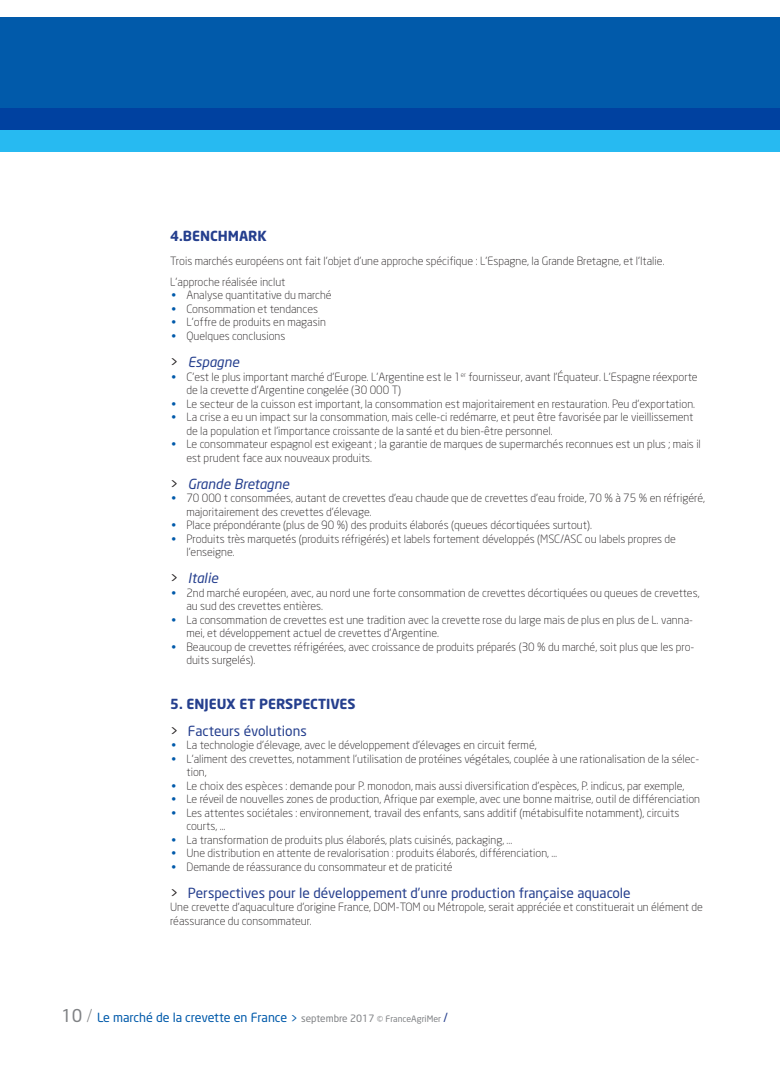
<style>
.page{position:relative;width:780px;height:1088px;background:#fff}
.page>*{position:absolute;margin:0;border:0;box-sizing:border-box;transform-origin:0 0}
.t1{font:13.75px "Neo Sans";color:#253f8e}
.Titre{font:700 13.75px "Neo Sans";color:#253f8e}
.t2{font:italic 13.75px "Neo Sans";color:#253f8e}
.t3{font:12.5px "Neo Sans";color:#015aaa}
.paragraphe{font:300 11.25px/13.5px "Neo Sans";color:#231f20}
.TEXTE{font:300 11.25px/13.5px "Neo Sans";color:#231f20}
.s1{color:#015aaa}
.s2{font-style:normal;color:#231f20}
.s3{color:#231f20}
.s4{font-size:17.5px;color:#808285}
.s5{font-weight:300;font-size:17.5px;color:#808285}
.s6{font-size:10px;color:#808285}
.s7{font-size:8.75px;color:#808285}
.s8{color:#253f8e}
</style>
<div class="page">
<div style="left:0;top:108px;width:780px;height:43px;background:#27baf1"></div>
<div style="left:0;top:18px;width:780px;height:112px;background:linear-gradient(to bottom,#0161ad,#0049a3)"></div>
<p class="Titre" style="left:170px;top:227px;width:98px">4.BENCHMARK</p>
<p class="TEXTE" style="left:170px;top:254px;width:496px">Trois marchés européens ont fait l’objet d’une approche spécifique : L’Espagne, la Grande Bretagne, et l’Italie.</p>
<p class="TEXTE" style="left:170px;top:275px;width:117px">L’approche réalisée inclut</p>
<p class="paragraphe" style="left:171px;top:288px;width:162px"><span class="s1">•</span> Analyse quantitative du marché</p>
<p class="paragraphe" style="left:171px;top:302px;width:148px"><span class="s1">•</span> Consommation et tendances</p>
<p class="paragraphe" style="left:171px;top:315px;width:156px"><span class="s1">•</span> L’offre de produits en magasin</p>
<p class="paragraphe" style="left:171px;top:329px;width:115px"><span class="s1">•</span> Quelques conclusions</p>
<p class="t2" style="left:170px;top:354px;width:70px"><span class="s2">&gt;</span> Espagne</p>
<p class="paragraphe" style="left:186px;top:370px;width:512px;text-indent:-15px"><span class="s1">•</span> C’est le plus important marché d’Europe. L’Argentine est le 1<sup>er</sup> fournisseur, avant l’Équateur. L’Espagne réexporte de la crevette d’Argentine congelée (30 000 T)</p>
<p class="paragraphe" style="left:171px;top:397px;width:525px"><span class="s1">•</span> Le secteur de la cuisson est important, la consommation est majoritairement en restauration. Peu d’exportation.</p>
<p class="paragraphe" style="left:186px;top:410px;width:508px;text-indent:-15px"><span class="s1">•</span> La crise a eu un impact sur la consommation, mais celle-ci redémarre, et peut être favorisée par le vieillissement de la population et l’importance croissante de la santé et du bien-être personnel.</p>
<p class="paragraphe" style="left:186px;top:437px;width:516px;text-indent:-15px"><span class="s1">•</span> Le consommateur espagnol est exigeant ; la garantie de marques de supermarchés reconnues est un plus ; mais il est prudent face aux nouveaux produits.</p>
<p class="t2" style="left:170px;top:475px;width:120px"><span class="s2">&gt;</span> Grande Bretagne</p>
<p class="paragraphe" style="left:186px;top:491px;width:520px;text-indent:-15px"><span class="s1">•</span> 70 000 t consommées, autant de crevettes d’eau chaude que de crevettes d’eau froide, 70 % à 75 % en réfrigéré, majoritairement des crevettes d’élevage.</p>
<p class="paragraphe" style="left:171px;top:518px;width:422px"><span class="s1">•</span> Place prépondérante (plus de 90 %) des produits élaborés (queues décortiquées surtout).</p>
<p class="paragraphe" style="left:186px;top:532px;width:491px;text-indent:-15px"><span class="s1">•</span> Produits très marquetés (produits réfrigérés) et labels fortement développés (MSC/ASC ou labels propres de l’enseigne.</p>
<p class="t2" style="left:170px;top:570px;width:50px"><span class="s2">&gt;</span> Italie</p>
<p class="paragraphe" style="left:186px;top:586px;width:514px;text-indent:-15px"><span class="s1">•</span> 2nd marché européen, avec, au nord une forte consommation de crevettes décortiquées ou queues de crevettes, au sud des crevettes entières.</p>
<p class="paragraphe" style="left:186px;top:613px;width:508px;text-indent:-15px"><span class="s1">•</span> La consommation de crevettes est une tradition avec la crevette rose du large mais de plus en plus de L. vanna&shy;mei, et développement actuel de crevettes d’Argentine.</p>
<p class="paragraphe" style="left:186px;top:640px;width:509px;text-indent:-15px"><span class="s1">•</span> Beaucoup de crevettes réfrigérées, avec croissance de produits préparés (30 % du marché, soit plus que les pro&shy;duits surgelés).</p>
<p class="Titre" style="left:170px;top:695px;width:187px">5. ENJEUX ET PERSPECTIVES</p>
<p class="t1" style="left:170px;top:722px;width:138px"><span class="s3">&gt;</span> Facteurs évolutions</p>
<p class="paragraphe" style="left:171px;top:738px;width:367px"><span class="s1">•</span> La technologie d’élevage, avec le développement d’élevages en circuit fermé,</p>
<p class="paragraphe" style="left:186px;top:752px;width:514px;text-indent:-15px"><span class="s1">•</span> L’aliment des crevettes, notamment l’utilisation de protéines végétales, couplée à une rationalisation de la sélec&shy;tion,</p>
<p class="paragraphe" style="left:171px;top:779px;width:514px"><span class="s1">•</span> Le choix des espèces : demande pour P. monodon, mais aussi diversification d’espèces, P. indicus, par exemple,</p>
<p class="paragraphe" style="left:171px;top:792px;width:530px"><span class="s1">•</span> Le réveil de nouvelles zones de production, Afrique par exemple, avec une bonne maitrise, outil de différenciation</p>
<p class="paragraphe" style="left:186px;top:806px;width:494px;text-indent:-15px"><span class="s1">•</span> Les attentes sociétales : environnement, travail des enfants, sans additif (métabisulfite notamment), circuits courts, …</p>
<p class="paragraphe" style="left:171px;top:833px;width:342px"><span class="s1">•</span> La transformation de produits plus élaborés, plats cuisinés, packaging, ...</p>
<p class="paragraphe" style="left:171px;top:846px;width:387px"><span class="s1">•</span> Une distribution en attente de revalorisation : produits élaborés, différenciation, …</p>
<p class="paragraphe" style="left:171px;top:860px;width:283px"><span class="s1">•</span> Demande de réassurance du consommateur et de praticité</p>
<p class="t1" style="left:170px;top:884px;width:462px"><span class="s3">&gt;</span> Perspectives pour le développement d’unre production française aquacole</p>
<p class="TEXTE" style="left:170px;top:900px;width:534px">Une crevette d’aquaculture d’origine France, DOM-TOM ou Métropole, serait appréciée et constituerait un élément de réassurance du consommateur.</p>
<p class="t3" style="left:61px;top:1010px;width:388px"><span class="s4">10</span> <span class="s5">/</span> Le marché de la crevette en France &gt; <span class="s6">septembre 2017</span> <span class="s7">© FranceAgriMer</span> <span class="s8">/</span></p>
</div>
